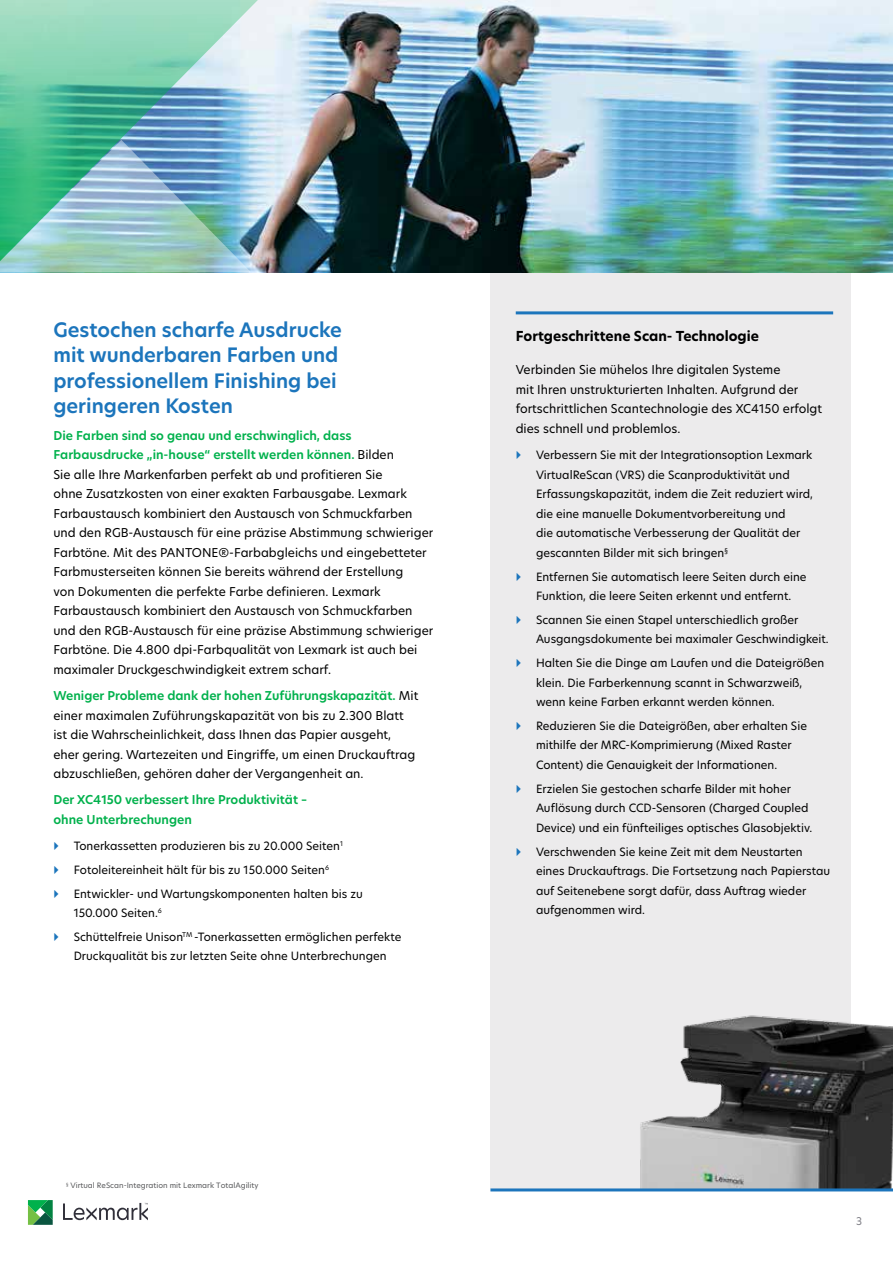
<style>
.page{position:relative;width:893px;height:1263px;background:#fff}
.page>*{position:absolute;margin:0;border:0;box-sizing:border-box;transform-origin:0 0}
.t1{font:600 19.5px/25.5px "TP Hero";color:#1c75bc}
.t2{font:700 13.5px "TP Hero";color:#000}
.t3{font:12px/19.5px "TP Hero";color:#000}
.t4{font:600 12px/19.5px "TP Hero";color:#00b14c}
.t5{font:11.25px/19.5px "TP Hero";color:#000}
.t6{font:10.5px "TP Hero";color:#7e7e85}
.t7{font:7.2px "TP Hero";color:#58595b}
.s1{font-weight:600;color:#00b14c}
</style>
<div class="page">
<div style="left:490px;top:272px;width:361px;height:917px;background:#ecebec"></div>
<img style="left:271px;top:0;width:622px;height:272px">
<img style="left:640px;top:1015px;width:253px;height:173px">
<svg style="left:63px;top:1203px;width:85px;height:17px"></svg>
<svg style="left:28px;top:1200px;width:25px;height:25px"></svg>
<svg style="left:0;top:0;width:271px;height:272px;background:#8eccc0"></svg>
<img style="left:0;top:140px;width:251px;height:132px">
<hr style="left:516px;top:311px;width:317px;height:3px;background:#1c75bc">
<hr style="left:490px;top:1188px;width:403px;height:3px;background:#1c75bc">
<h1 class="t1" style="left:53px;top:317px;width:290px">Gestochen scharfe Ausdrucke mit wunderbaren Farben und professionellem Finishing bei geringeren Kosten</h1>
<p class="t3" style="left:53px;top:425px;width:381px"><span class="s1">Die Farben sind so genau und erschwinglich, dass Farbausdrucke „in-house“ erstellt werden können.</span> Bilden<br>Sie alle Ihre Markenfarben perfekt ab und profitieren Sie<br>ohne Zusatzkosten von einer exakten Farbausgabe. Lexmark Farbaustausch kombiniert den Austausch von Schmuckfarben und den RGB-Austausch für eine präzise Abstimmung schwieriger Farbtöne. Mit des PANTONE®-Farbabgleichs und eingebetteter Farbmusterseiten können Sie bereits während der Erstellung<br>von Dokumenten die perfekte Farbe definieren. Lexmark Farbaustausch kombiniert den Austausch von Schmuckfarben und den RGB-Austausch für eine präzise Abstimmung schwieriger Farbtöne. Die 4.800 dpi-Farbqualität von Lexmark ist auch bei maximaler Druckgeschwindigkeit extrem scharf.</p>
<p class="t3" style="left:53px;top:686px;width:366px"><span class="s1">Weniger Probleme dank der hohen Zuführungskapazität.</span> Mit einer maximalen Zuführungskapazität von bis zu 2.300 Blatt ist die Wahrscheinlichkeit, dass Ihnen das Papier ausgeht, eher gering. Wartezeiten und Eingriffe, um einen Druckauftrag abzuschließen, gehören daher der Vergangenheit an.</p>
<p class="t4" style="left:53px;top:790px;width:255px">Der XC4150 verbessert Ihre Produktivität – ohne Unterbrechungen</p>
<p class="t5" style="left:74px;top:834px;width:291px;line-height:23.9px">Tonerkassetten produzieren bis zu 20.000 Seiten<sup>1<br></sup>Fotoleitereinheit hält für bis zu 150.000 Seiten<sup>6<br></sup>Entwickler- und Wartungskomponenten halten bis zu</p>
<p class="t5" style="left:74px;top:901px;width:329px;line-height:23.9px">150.000 Seiten.<sup>6<br></sup>Schüttelfreie Unison<sup>TM</sup> -Tonerkassetten ermöglichen perfekte</p>
<p class="t5" style="left:74px;top:946px;width:314px">Druckqualität bis zur letzten Seite ohne Unterbrechungen</p>
<p class="t2" style="left:516px;top:327px;width:245px">Fortgeschrittene Scan- Technologie</p>
<p class="t3" style="left:516px;top:360px;width:308px">Verbinden Sie mühelos Ihre digitalen Systeme<br>mit Ihren unstrukturierten Inhalten. Aufgrund der fortschrittlichen Scantechnologie des XC4150 erfolgt dies schnell und problemlos.</p>
<p class="t5" style="left:536px;top:445px;width:278px">Verbessern Sie mit der Integrationsoption Lexmark VirtualReScan (VRS) die Scanproduktivität und Erfassungskapazität, indem die Zeit reduziert wird, die eine manuelle Dokumentvorbereitung und<br>die automatische Verbesserung der Qualität der gescannten Bilder mit sich bringen<sup>§</sup></p>
<p class="t5" style="left:536px;top:566px;width:272px">Entfernen Sie automatisch leere Seiten durch eine<br>Funktion, die leere Seiten erkennt und entfernt.</p>
<p class="t5" style="left:536px;top:610px;width:294px">Scannen Sie einen Stapel unterschiedlich großer<br>Ausgangsdokumente bei maximaler Geschwindigkeit.</p>
<p class="t5" style="left:536px;top:653px;width:290px">Halten Sie die Dinge am Laufen und die Dateigrößen klein. Die Farberkennung scannt in Schwarzweiß, wenn keine Farben erkannt werden können.</p>
<p class="t5" style="left:536px;top:716px;width:272px">Reduzieren Sie die Dateigrößen, aber erhalten Sie mithilfe der MRC-Komprimierung (Mixed Raster<br>Content) die Genauigkeit der Informationen.</p>
<p class="t5" style="left:536px;top:779px;width:278px">Erzielen Sie gestochen scharfe Bilder mit hoher<br>Auflösung durch CCD-Sensoren (Charged Coupled<br>Device) und ein fünfteiliges optisches Glasobjektiv.</p>
<p class="t5" style="left:536px;top:841px;width:296px">Verschwenden Sie keine Zeit mit dem Neustarten eines Druckauftrags. Die Fortsetzung nach Papierstau auf Seitenebene sorgt dafür, dass Auftrag wieder aufgenommen wird.</p>
<p class="t7" style="left:66px;top:1181px;width:194px"><sup>§</sup> Virtual ReScan-Integration mit Lexmark TotalAgility</p>
<p class="t6" style="left:856px;top:1214px;width:8px">3</p>
</div>
